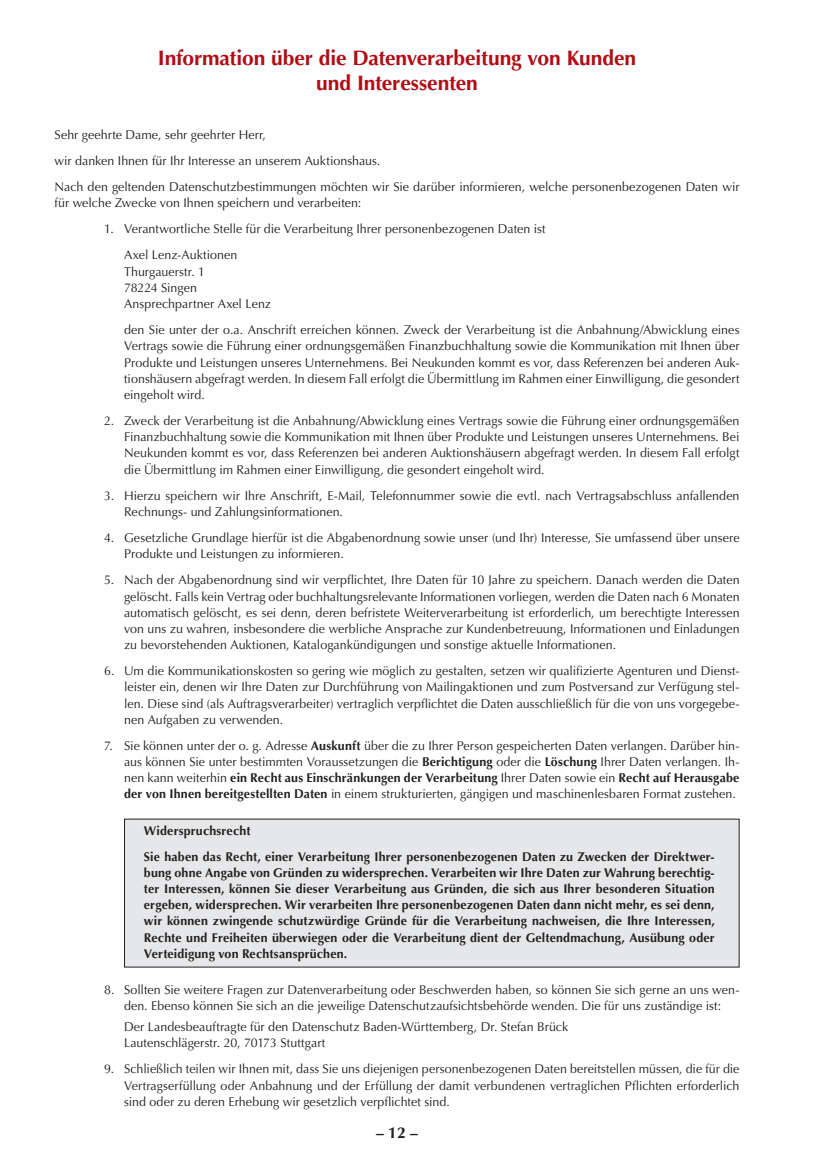
<style>
.page{position:relative;width:819px;height:1166px;background:#fff}
.page>*{position:absolute;margin:0;border:0;box-sizing:border-box;transform-origin:0 0}
.t1{font:700 21px/24.5px "Optima LT Std";letter-spacing:-.005em;color:#b00d15;text-align:center}
.t2{font:700 15.75px "Optima LT Std";color:#231f20}
.t3{font:12.6px/16.3px "Optima LT Std";letter-spacing:.005em;color:#231f20}
.t4{font:700 12.6px/16.3px "Optima LT Std";letter-spacing:.015em;color:#231f20}
.s1{font-weight:700}
</style>
<div class="page">
<div style="left:124px;top:819px;width:615px;height:148px;background:#e6e7e9"></div>
<h1 class="t1" style="left:158px;top:46px;width:480px">Information über die Datenverarbeitung von Kunden und Interessenten</h1>
<p class="t3" style="left:55px;top:122px;width:686px;line-height:26.1px">Sehr geehrte Dame, sehr geehrter Herr,<br>wir danken Ihnen für Ihr Interesse an unserem Auktionshaus.<br>Nach den geltenden Datenschutzbestimmungen möchten wir Sie darüber informieren, welche personenbezogenen Daten wir</p>
<p class="t3" style="left:55px;top:195px;width:308px">für welche Zwecke von Ihnen speichern und verarbeiten:</p>
<p class="t3" style="left:124px;top:216px;width:423px;line-height:26.1px;text-indent:-20px">1. Verantwortliche Stelle für die Verarbeitung Ihrer personenbezogenen Daten ist<br>Axel Lenz-Auktionen</p>
<p class="t3" style="left:124px;top:263px;width:149px">Thurgauerstr. 1<br>78224 Singen<br>Ansprechpartner Axel Lenz</p>
<p class="t3" style="left:124px;top:322px;width:617px;text-align:justify">den Sie unter der o.a. Anschrift erreichen können. Zweck der Verarbeitung ist die Anbahnung/Abwicklung eines Vertrags sowie die Führung einer ordnungsgemäßen Finanzbuchhaltung sowie die Kommunikation mit Ihnen über Produkte und Leistungen unseres Unternehmens. Bei Neukunden kommt es vor, dass Referenzen bei anderen Auk&shy;tionshäusern abgefragt werden. In diesem Fall erfolgt die Übermittlung im Rahmen einer Einwilligung, die gesondert eingeholt wird.</p>
<p class="t3" style="left:124px;top:413px;width:617px;text-align:justify;text-indent:-20px">2. Zweck der Verarbeitung ist die Anbahnung/Abwicklung eines Vertrags sowie die Führung einer ordnungsgemäßen Finanzbuchhaltung sowie die Kommunikation mit Ihnen über Produkte und Leistungen unseres Unternehmens. Bei Neukunden kommt es vor, dass Referenzen bei anderen Auktionshäusern abgefragt werden. In diesem Fall erfolgt die Übermittlung im Rahmen einer Einwilligung, die gesondert eingeholt wird.</p>
<p class="t3" style="left:124px;top:487px;width:617px;text-indent:-20px">3. Hierzu speichern wir Ihre Anschrift, E-Mail, Telefonnummer sowie die evtl. nach Vertragsabschluss anfallenden<br>Rechnungs- und Zahlungsinformationen.</p>
<p class="t3" style="left:124px;top:530px;width:617px;text-indent:-20px">4. Gesetzliche Grundlage hierfür ist die Abgabenordnung sowie unser (und Ihr) Interesse, Sie umfassend über unsere<br>Produkte und Leistungen zu informieren.</p>
<p class="t3" style="left:124px;top:572px;width:617px;text-align:justify;text-indent:-20px">5. Nach der Abgabenordnung sind wir verpflichtet, Ihre Daten für 10 Jahre zu speichern. Danach werden die Daten gelöscht. Falls kein Vertrag oder buchhaltungsrelevante Informationen vorliegen, werden die Daten nach 6 Monaten automatisch gelöscht, es sei denn, deren befristete Weiterverarbeitung ist erforderlich, um berechtigte Interessen von uns zu wahren, insbesondere die werbliche Ansprache zur Kundenbetreuung, Informationen und Einladungen zu bevorstehenden Auktionen, Katalogankündigungen und sonstige aktuelle Informationen.</p>
<p class="t3" style="left:124px;top:663px;width:617px;text-align:justify;text-indent:-20px">6. Um die Kommunikationskosten so gering wie möglich zu gestalten, setzen wir qualifizierte Agenturen und Dienst&shy;leister ein, denen wir Ihre Daten zur Durchführung von Mailingaktionen und zum Postversand zur Verfügung stel&shy;len. Diese sind (als Auftragsverarbeiter) vertraglich verpflichtet die Daten ausschließlich für die von uns vorgegebe&shy;nen Aufgaben zu verwenden.</p>
<p class="t3" style="left:124px;top:738px;width:617px;text-align:justify;text-indent:-20px">7. Sie können unter der o. g. Adresse <span class="s1">Auskunft</span> über die zu Ihrer Person gespeicherten Daten verlangen. Darüber hin&shy;aus können Sie unter bestimmten Voraussetzungen die <span class="s1">Berichtigung</span> oder die <span class="s1">Löschung</span> Ihrer Daten verlangen. Ih&shy;nen kann weiterhin <span class="s1">ein Recht aus Einschränkungen der Verarbeitung</span> Ihrer Daten sowie ein <span class="s1">Recht auf Herausgabe der von Ihnen bereitgestellten Daten</span> in einem strukturierten, gängigen und maschinenlesbaren Format zustehen.</p>
<p class="t4" style="left:144px;top:817px;width:572px;line-height:26.1px">Widerspruchsrecht<br>Sie haben das Recht, einer Verarbeitung Ihrer personenbezogenen Daten zu Zwecken der Direktwer-</p>
<p class="t4" style="left:144px;top:864px;width:572px;text-align:justify">bung ohne Angabe von Gründen zu widersprechen. Verarbeiten wir Ihre Daten zur Wahrung berechtig&shy;ter Interessen, können Sie dieser Verarbeitung aus Gründen, die sich aus Ihrer besonderen Situation ergeben, widersprechen. Wir verarbeiten Ihre personenbezogenen Daten dann nicht mehr, es sei denn, wir können zwingende schutzwürdige Gründe für die Verarbeitung nachweisen, die Ihre Interessen, Rechte und Freiheiten überwiegen oder die Verarbeitung dient der Geltendmachung, Ausübung oder Verteidigung von Rechtsansprüchen.</p>
<p class="t3" style="left:104px;top:981px;width:636px;text-align:center">8. Sollten Sie weitere Fragen zur Datenverarbeitung oder Beschwerden haben, so können Sie sich gerne an uns wen&shy;den. Ebenso können Sie sich an die jeweilige Datenschutzaufsichtsbehörde wenden. Die für uns zuständige ist:</p>
<p class="t3" style="left:124px;top:1019px;width:445px">Der Landesbeauftragte für den Datenschutz Baden-Württemberg, Dr. Stefan Brück<br>Lautenschlägerstr. 20, 70173 Stuttgart</p>
<p class="t3" style="left:124px;top:1061px;width:617px;text-align:justify;text-indent:-20px">9. Schließlich teilen wir Ihnen mit, dass Sie uns diejenigen personenbezogenen Daten bereitstellen müssen, die für die Vertragserfüllung oder Anbahnung und der Erfüllung der damit verbundenen vertraglichen Pflichten erforderlich sind oder zu deren Erhebung wir gesetzlich verpflichtet sind.</p>
<p class="t2" style="left:376px;top:1123px;width:44px">– 12 –</p>
</div>
